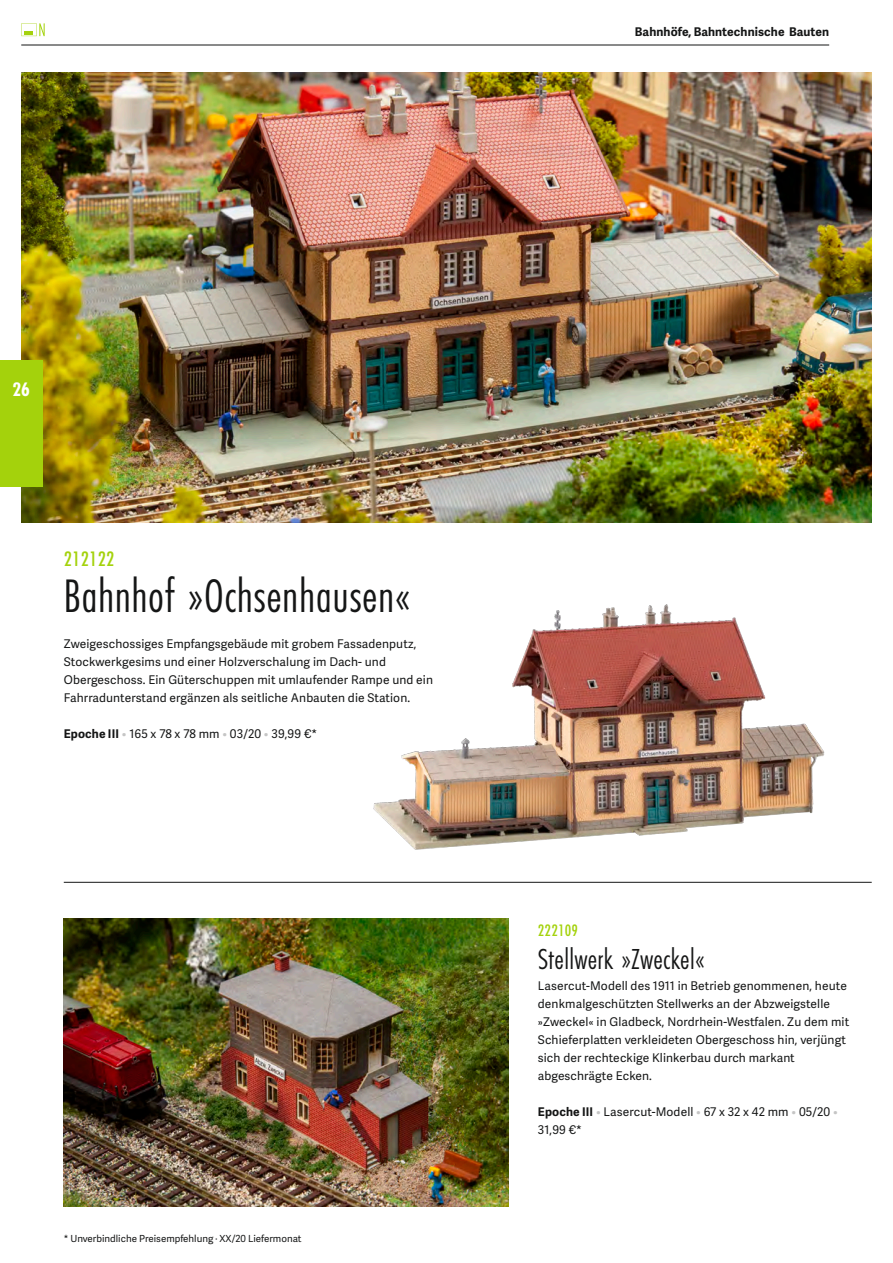
<style>
.page{position:relative;width:893px;height:1263px;background:#fff}
.page>*{position:absolute;margin:0;border:0;box-sizing:border-box;transform-origin:0 0}
.A_Artikelname{font:48.75px "Futura EF Light Con";letter-spacing:.01em;color:#151616}
.B_Artikelname{font:30px "Futura EF Light Con";letter-spacing:.01em;color:#151616}
.A_Artikelnummer{font:21.75px "Futura EF Medium Con";letter-spacing:.01em;color:#a4d20c}
.t1{font:20.25px "Futura EF Bold Con";color:#fff}
.B_C_Artikelnummer{font:17.25px "Futura EF Medium Con";letter-spacing:.01em;color:#a4d20c}
.A_Artikelname-2{font:12px/18px "Adelle Sans";letter-spacing:.01em;color:#151616}
.Artikelbeschreibung{font:12px/18px "Adelle Sans";letter-spacing:.01em;color:#151616}
.Seitenkopf{font:700 12px "Adelle Sans";letter-spacing:.01em;color:#151616}
.Kleingedrucktes{font:9.75px "Adelle Sans";color:#151616}
.s1{font-weight:700}
.s2{color:#c5c5c5}
</style>
<div class="page">
<hr style="left:21px;top:45px;width:808px;height:1px;background:#151616">
<svg style="left:21px;top:23px;width:24px;height:13px"></svg>
<img style="left:21px;top:72px;width:851px;height:450px">
<img style="left:373px;top:604px;width:452px;height:246px">
<img style="left:64px;top:918px;width:444px;height:288px">
<hr style="left:64px;top:882px;width:808px;height:1px;background:#151616">
<div style="left:0;top:360px;width:43px;height:126px;background:#a4d20c"></div>
<p class="Seitenkopf" style="left:635px;top:23px;width:196px">Bahnhöfe, Bahntechnische Bauten</p>
<h3 class="t1" style="left:13px;top:378px;width:19px">26</h3>
<p class="A_Artikelnummer" style="left:64px;top:547px;width:52px">212122</p>
<p class="A_Artikelname" style="left:64px;top:569px;width:348px">Bahnhof »Ochsenhausen«</p>
<p class="A_Artikelname-2" style="left:64px;top:634px;width:371px">Zweigeschossiges Empfangsgebäude mit grobem Fassadenputz, Stockwerkgesims und einer Holzverschalung im Dach- und Obergeschoss. Ein Güterschuppen mit umlaufender Rampe und ein Fahrradunterstand ergänzen als seitliche Anbauten die Station.</p>
<p class="Artikelbeschreibung" style="left:64px;top:724px;width:255px"><span class="s1">Epoche III</span> <span class="s2">•</span> 165 x 78 x 78 mm <span class="s2">•</span> 03/20 <span class="s2">•</span> 39,99 €*</p>
<p class="Kleingedrucktes" style="left:64px;top:1232px;width:239px">* Unverbindliche Preisempfehlung · XX/20 Liefermonat</p>
<p class="B_C_Artikelnummer" style="left:538px;top:921px;width:42px">222109</p>
<p class="B_Artikelname" style="left:538px;top:943px;width:168px">Stellwerk »Zweckel«</p>
<p class="A_Artikelname-2" style="left:538px;top:976px;width:313px">Lasercut-Modell des 1911 in Betrieb genommenen, heute denkmalgeschützten Stellwerks an der Abzweigstelle »Zweckel« in Gladbeck, Nordrhein-Westfalen. Zu dem mit Schieferplatten verkleideten Obergeschoss hin, verjüngt sich der rechteckige Klinkerbau durch markant abgeschrägte Ecken.</p>
<p class="Artikelbeschreibung" style="left:538px;top:1102px;width:301px"><span class="s1">Epoche III</span> <span class="s2">•</span> Lasercut-Modell <span class="s2">•</span> 67 x 32 x 42 mm <span class="s2">•</span> 05/20 <span class="s2">•<br></span>31,99 €*</p>
</div>
